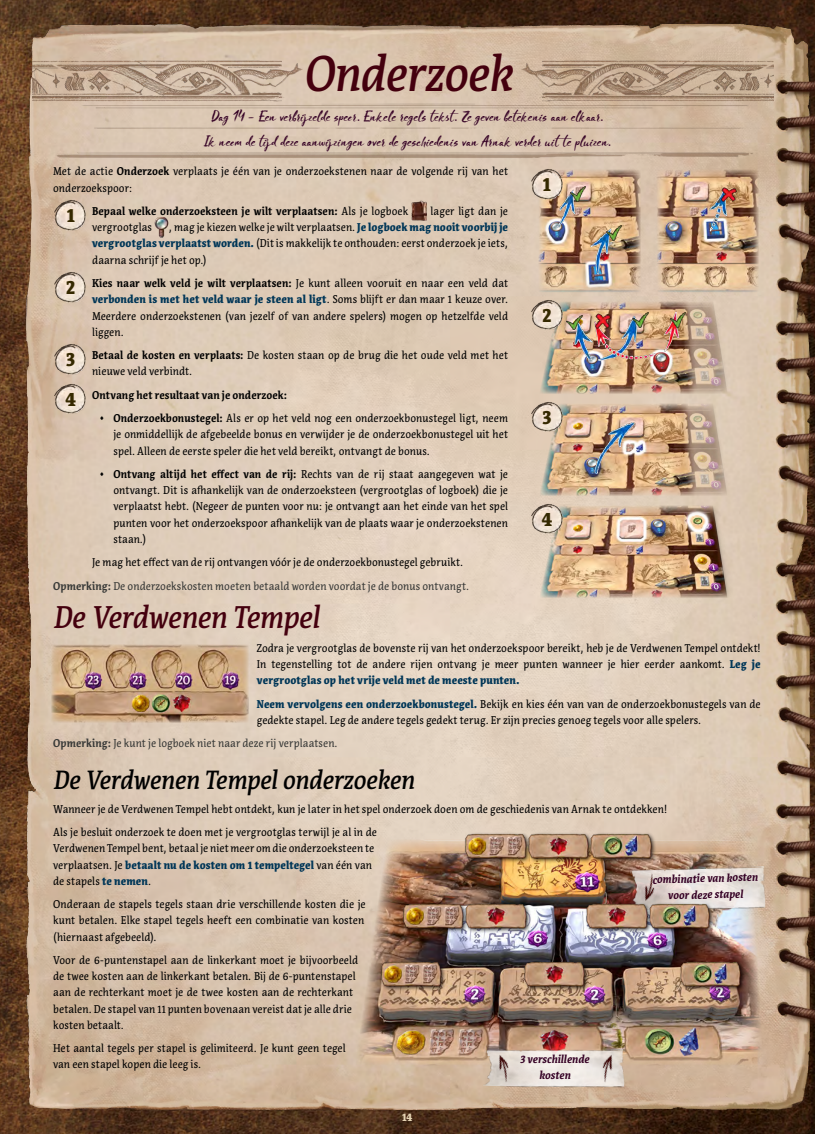
<style>
.page{position:relative;width:815px;height:1134px;background:#fff}
.page>*{position:absolute;margin:0;border:0;box-sizing:border-box;transform-origin:0 0}
.t1{font:italic 500 50px "Acuta";letter-spacing:-.02em;color:#44000e;scale:.9 1}
.t2{font:italic 500 31.25px "Acuta";letter-spacing:-.02em;color:#44000e;scale:.9 1}
.t3{font:italic 500 26.25px "Acuta";letter-spacing:-.015em;color:#000;scale:.9 1}
.t4{font:900 20px "Acuta";color:#352900;scale:.9 1}
.t5{font:12.5px/25px "Blooms";letter-spacing:.02em;color:#340024;text-align:center}
.t6{font:11.25px/16.2px "Acuta";letter-spacing:.005em;color:#000;scale:.9 1}
.t7{font:700 11.25px/23.4px "Acuta";letter-spacing:.015em;color:#000;scale:.9 1}
.t8{font:italic 700 11.25px/16.2px "Acuta";color:#340024;text-align:center;scale:.9 1}
.t9{font:11.25px "Acuta";letter-spacing:.005em;color:#383937;scale:.9 1}
.t10{font:900 11.25px "Acuta";color:#e7d5b5;scale:.9 1}
.s1{font-weight:700}
.s2{font-weight:900;font-size:20px;color:#352900}
.s3{font-weight:400}
.s4{font-weight:900;color:#003657}
.s5{font-weight:700;color:#383937}
.s6{color:#383937}
</style>
<div class="page">
<img style="left:0;top:0;width:814px;height:1134px">
<img style="left:814px;top:0;width:1px;height:1134px">
<img style="left:536px;top:504px;width:206px;height:97px">
<img style="left:347px;top:833px;width:423px;height:238px">
<img style="left:33px;top:60px;width:269px;height:42px">
<img style="left:57px;top:101px;width:466px;height:106px">
<img style="left:677px;top:863px;width:89px;height:49px">
<img style="left:617px;top:853px;width:60px;height:49px">
<img style="left:531px;top:1043px;width:48px;height:48px">
<img style="left:579px;top:1031px;width:60px;height:71px">
<img style="left:471px;top:1031px;width:60px;height:71px">
<img style="left:50px;top:643px;width:200px;height:81px">
<img style="left:55px;top:199px;width:32px;height:31px">
<img style="left:412px;top:201px;width:15px;height:20px">
<img style="left:154px;top:217px;width:15px;height:20px">
<img style="left:55px;top:271px;width:32px;height:31px">
<img style="left:55px;top:343px;width:32px;height:31px">
<img style="left:55px;top:383px;width:32px;height:31px">
<div style="left:523px;top:960px;width:67px;height:32px;background:#000;opacity:.75"></div>
<img style="left:523px;top:961px;width:63px;height:27px">
<div style="left:464px;top:902px;width:68px;height:32px;background:#000;opacity:.75"></div>
<img style="left:469px;top:903px;width:58px;height:27px">
<div style="left:585px;top:902px;width:67px;height:32px;background:#000;opacity:.75"></div>
<img style="left:586px;top:903px;width:61px;height:27px">
<div style="left:380px;top:960px;width:67px;height:32px;background:#000;opacity:.75"></div>
<img style="left:381px;top:961px;width:62px;height:27px">
<div style="left:402px;top:902px;width:67px;height:32px;background:#000;opacity:.75"></div>
<div style="left:679px;top:960px;width:67px;height:32px;background:#000;opacity:.75"></div>
<img style="left:679px;top:961px;width:63px;height:27px">
<div style="left:647px;top:902px;width:68px;height:32px;background:#000;opacity:.75"></div>
<div style="left:527px;top:832px;width:67px;height:32px;background:#000;opacity:.75"></div>
<img style="left:531px;top:833px;width:58px;height:26px">
<div style="left:464px;top:832px;width:67px;height:32px;background:#000;opacity:.75"></div>
<div style="left:589px;top:832px;width:68px;height:32px;background:#000;opacity:.75"></div>
<img style="left:531px;top:504px;width:32px;height:30px">
<img style="left:523px;top:51px;width:292px;height:453px">
<img style="left:721px;top:186px;width:17px;height:17px">
<img style="left:569px;top:186px;width:17px;height:15px">
<img style="left:605px;top:225px;width:17px;height:15px">
<img style="left:670px;top:313px;width:17px;height:15px">
<img style="left:632px;top:313px;width:17px;height:15px">
<img style="left:566px;top:315px;width:17px;height:15px">
<img style="left:594px;top:313px;width:17px;height:16px">
<h1 class="t1" style="left:303px;top:43px;width:233px">Onderzoek</h1>
<p class="t5" style="left:204px;top:104px;width:408px">Dag 14 – Een verbrijzelde speer. Enkele regels tekst. Ze geven betekenis aan elkaar.<br>Ik neem de tijd deze aanwijzingen over de geschiedenis van Arnak verder uit te pluizen.</p>
<p class="t6" style="left:53px;top:163px;width:507px">Met de actie <span class="s1">Onderzoek</span> verplaats je één van je onderzoekstenen naar de volgende rij van het onderzoekspoor:</p>
<p class="t7" style="left:67px;top:199px;width:381px"><span class="s2">1</span> Bepaal welke onderzoeksteen je wilt verplaatsen: <span class="s3">Als je logboek</span></p>
<p class="t6" style="left:431px;top:203px;width:88px">lager ligt dan je</p>
<p class="t6" style="left:92px;top:219px;width:68px">vergrootglas</p>
<p class="t6" style="left:92px;top:219px;width:464px;text-align:justify;text-indent:77px">, mag je kiezen welke je wilt verplaatsen. <span class="s4">Je logboek mag nooit voorbij je vergrootglas verplaatst worden.</span> (Dit is makkelijk te onthouden: eerst onderzoek je iets, daarna schrijf je het op.)</p>
<p class="t6" style="left:92px;top:275px;width:464px;text-align:justify;text-indent:-26px"><span class="s2">2</span> <span class="s1">Kies naar welk veld je wilt verplaatsen:</span> Je kunt alleen vooruit en naar een veld dat <span class="s4">verbonden is met het veld waar je steen al ligt</span>. Soms blijft er dan maar 1 keuze over.<br>Meerdere onderzoekstenen (van jezelf of van andere spelers) mogen op hetzelfde veld liggen.</p>
<p class="t6" style="left:92px;top:347px;width:464px;text-indent:-26px"><span class="s2">3</span> <span class="s1">Betaal de kosten en verplaats:</span> De kosten staan op de brug die het oude veld met het nieuwe veld verbindt.</p>
<p class="t7" style="left:99px;top:383px;width:456px;text-indent:-34px"><span class="s2">4</span> Ontvang het resultaat van je onderzoek:<br><span class="s3">◊</span> Onderzoekbonustegel: <span class="s3">Als er op het veld nog een onderzoekbonustegel ligt, neem</span></p>
<p class="t6" style="left:113px;top:426px;width:440px">je onmiddellijk de afgebeelde bonus en verwijder je de onderzoekbonustegel uit het spel. Alleen de eerste speler die het veld bereikt, ontvangt de bonus.</p>
<p class="t6" style="left:113px;top:466px;width:440px;text-align:justify;text-indent:-14px">◊ <span class="s1">Ontvang altijd het effect van de rij:</span> Rechts van de rij staat aangegeven wat je ontvangt. Dit is afhankelijk van de onderzoeksteen (vergrootglas of logboek) die je verplaatst hebt. (Negeer de punten voor nu: je ontvangt aan het einde van het spel punten voor het onderzoekspoor afhankelijk van de plaats waar je onderzoekstenen staan.)</p>
<p class="t6" style="left:53px;top:551px;width:464px;line-height:23.4px;text-indent:39px">Je mag het effect van de rij ontvangen vóór je de onderzoekbonustegel gebruikt.<br><span class="s5">Opmerking:</span> <span class="s6">De onderzoekskosten moeten betaald worden voordat je de bonus ontvangt.</span></p>
<h3 class="t4" style="left:543px;top:172px;width:11px">1</h3>
<h3 class="t4" style="left:542px;top:303px;width:12px">2</h3>
<h3 class="t4" style="left:542px;top:405px;width:12px">3</h3>
<h3 class="t4" style="left:542px;top:506px;width:13px">4</h3>
<h2 class="t2" style="left:53px;top:599px;width:297px">De Verdwenen Tempel</h2>
<p class="t6" style="left:257px;top:640px;width:561px;text-align:justify">Zodra je vergrootglas de bovenste rij van het onderzoekspoor bereikt, heb je de Verdwenen Tempel ontdekt!<br>In tegenstelling tot de andere rijen ontvang je meer punten wanneer je hier eerder aankomt. <span class="s4">Leg je vergrootglas op het vrije veld met de meeste punten.</span></p>
<p class="t6" style="left:257px;top:696px;width:561px"><span class="s4">Neem vervolgens een onderzoekbonustegel.</span> Bekijk en kies één van van de onderzoekbonustegels van de gedekte stapel. Leg de andere tegels gedekt terug. Er zijn precies genoeg tegels voor alle spelers.</p>
<p class="t9" style="left:53px;top:736px;width:318px"><span class="s1">Opmerking:</span> Je kunt je logboek niet naar deze rij verplaatsen.</p>
<h3 class="t3" style="left:53px;top:764px;width:403px">De Verdwenen Tempel onderzoeken</h3>
<p class="t6" style="left:53px;top:797px;width:684px;line-height:23.4px">Wanneer je de Verdwenen Tempel hebt ontdekt, kun je later in het spel onderzoek doen om de geschiedenis van Arnak te ontdekken!<br>Als je besluit onderzoek te doen met je vergrootglas terwijl je al in de</p>
<p class="t6" style="left:53px;top:840px;width:358px">Verdwenen Tempel bent, betaal je niet meer om die onderzoeksteen te verplaatsen. Je <span class="s4">betaalt nu de kosten om 1 tempeltegel</span> van één van de stapels <span class="s4">te nemen</span>.</p>
<p class="t6" style="left:53px;top:896px;width:349px;text-align:justify">Onderaan de stapels tegels staan drie verschillende kosten die je kunt betalen. Elke stapel tegels heeft een combinatie van kosten (hiernaast afgebeeld).</p>
<p class="t6" style="left:53px;top:952px;width:340px">Voor de 6-puntenstapel aan de linkerkant moet je bijvoorbeeld de twee kosten aan de linkerkant betalen. Bij de 6-puntenstapel aan de rechterkant moet je de twee kosten aan de rechterkant betalen. De stapel van 11 punten bovenaan vereist dat je alle drie kosten betaalt.</p>
<p class="t6" style="left:53px;top:1040px;width:326px">Het aantal tegels per stapel is gelimiteerd. Je kunt geen tegel van een stapel kopen die leeg is.</p>
<p class="t8" style="left:652px;top:871px;width:119px;rotate:-1deg">combinatie van kosten voor deze stapel</p>
<p class="t8" style="left:520px;top:1051px;width:78px">3 verschillende kosten</p>
<p class="t10" style="left:402px;top:1110px;width:13px">14</p>
</div>
